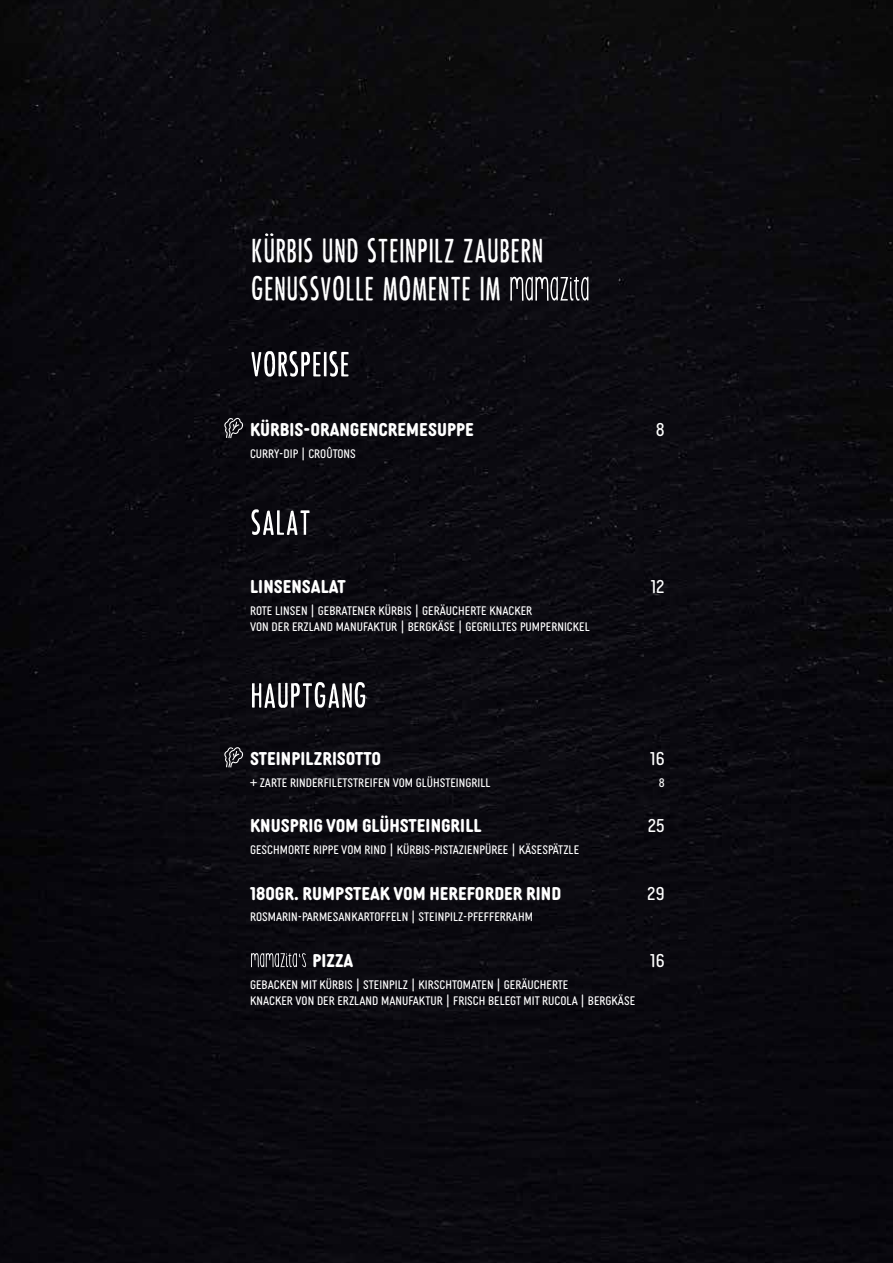
<style>
.page{position:relative;width:893px;height:1263px;background:#0b0a0f}
.page>*{position:absolute;margin:0;border:0;box-sizing:border-box;transform-origin:0 0}
.t1{font:31.5px/37.8px "Punk Rock Show";color:#fff}
.t2{font:700 18px "Diazo MVB Cond";color:#fff}
.t3{font:18px "Diazo MVB Cond";color:#fff}
.t4{font:12px/16.5px "Diazo MVB Cond";color:#fff}
</style>
<div class="page">
<svg style="left:251px;top:351px;width:98px;height:26px"></svg>
<svg style="left:251px;top:509px;width:58px;height:26px"></svg>
<svg style="left:252px;top:682px;width:113px;height:26px"></svg>
<svg style="left:224px;top:418px;width:19px;height:20px"></svg>
<svg style="left:224px;top:747px;width:19px;height:20px"></svg>
<svg style="left:265px;top:233px;width:8px;height:3px"></svg>
<svg style="left:251px;top:953px;width:55px;height:14px"></svg>
<svg style="left:510px;top:277px;width:78px;height:24px;background:#545358"></svg>
<h1 class="t1" style="left:251px;top:230px;width:294px">KURBIS UND STEINPILZ ZAUBERN<br>GENUSSVOLLE MOMENTE IM</h1>
<h2 class="t2" style="left:250px;top:415px;width:225px">KÜRBIS-ORANGENCREMESUPPE</h2>
<h2 class="t3" style="left:656px;top:416px;width:10px">8</h2>
<p class="t4" style="left:250px;top:444px;width:107px">CURRY-DIP | CROÛTONS</p>
<h2 class="t2" style="left:250px;top:572px;width:97px">LINSENSALAT</h2>
<h2 class="t3" style="left:651px;top:573px;width:15px">12</h2>
<p class="t4" style="left:250px;top:601px;width:341px">ROTE LINSEN | GEBRATENER KÜRBIS | GERÄUCHERTE KNACKER<br>VON DER ERZLAND MANUFAKTUR | BERGKÄSE | GEGRILLTES PUMPERNICKEL</p>
<h2 class="t2" style="left:250px;top:744px;width:133px">STEINPILZRISOTTO</h2>
<h2 class="t3" style="left:650px;top:745px;width:16px">16</h2>
<p class="t4" style="left:250px;top:773px;width:242px">+ ZARTE RINDERFILETSTREIFEN VOM GLÜHSTEINGRILL</p>
<p class="t4" style="left:659px;top:773px;width:7px">8</p>
<h2 class="t2" style="left:250px;top:812px;width:233px">KNUSPRIG VOM GLÜHSTEINGRILL</h2>
<h2 class="t3" style="left:648px;top:812px;width:18px">25</h2>
<p class="t4" style="left:250px;top:841px;width:331px">GESCHMORTE RIPPE VOM RIND | KÜRBIS-PISTAZIENPÜREE | KÄSESPÄTZLE</p>
<h2 class="t2" style="left:250px;top:879px;width:313px">180GR. RUMPSTEAK VOM HEREFORDER RIND</h2>
<h2 class="t3" style="left:647px;top:880px;width:19px">29</h2>
<p class="t4" style="left:250px;top:908px;width:284px">ROSMARIN-PARMESANKARTOFFELN | STEINPILZ-PFEFFERRAHM</p>
<h2 class="t2" style="left:312px;top:946px;width:42px">PIZZA</h2>
<h2 class="t3" style="left:650px;top:947px;width:16px">16</h2>
<p class="t4" style="left:250px;top:975px;width:387px">GEBACKEN MIT KÜRBIS | STEINPILZ | KIRSCHTOMATEN | GERÄUCHERTE<br>KNACKER VON DER ERZLAND MANUFAKTUR | FRISCH BELEGT MIT RUCOLA | BERGKÄSE</p>
</div>
